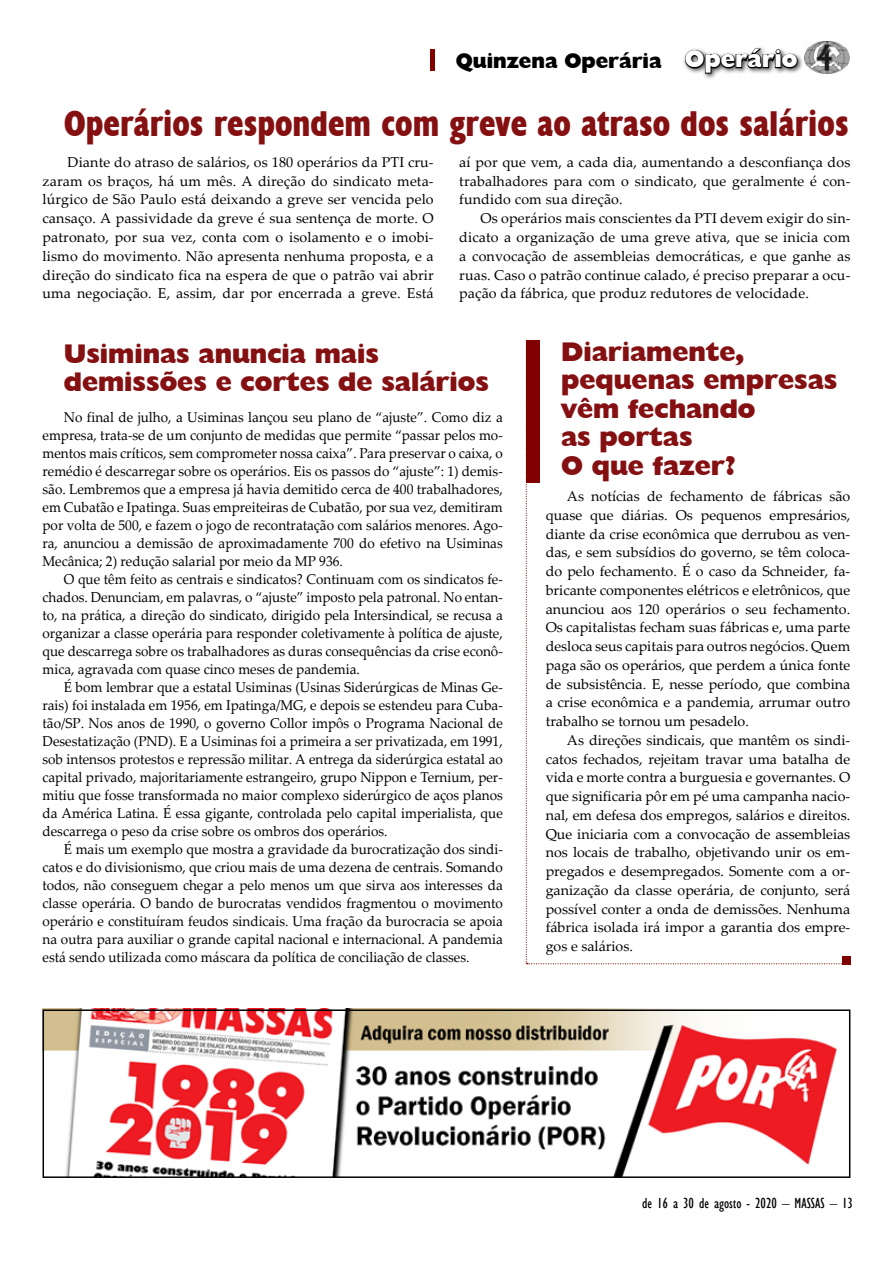
<style>
.page{position:relative;width:893px;height:1263px;background:#fff}
.page>*{position:absolute;margin:0;border:0;box-sizing:border-box;transform-origin:0 0}
.t1{font:700 condensed 36px "Humanist 521 BT Xtra";color:#851012;scale:.95 1}
.t2{font:800 27px/28.5px "Humanist 521 BT";color:#851012}
.t3{font:800 21px "Humanist 521 BT";color:#000}
.t4{font:condensed 15px "Gill Sans";color:#000}
.t5{font:14.25px/18px "Palatino Linotype";color:#000;text-align:justify;scale:.95 1}
.t6{font:14.25px/18.8px "Palatino Linotype";color:#000;text-align:justify}
.s1{font-size:24px;color:#fff}
</style>
<div class="page">
<img style="left:805px;top:42px;width:45px;height:32px">
<div style="left:682px;top:46px;width:123px;height:35px;background:#000;opacity:.75"></div>
<svg style="left:684px;top:48px;width:114px;height:26px"></svg>
<hr style="left:430px;top:49px;width:4px;height:22px;background:#800000">
<svg style="left:526px;top:340px;width:316px;height:624px"></svg>
<div style="left:842px;top:956px;width:8px;height:8px;background:#800000"></div>
<img style="left:43px;top:1008px;width:794px;height:167px">
<div style="left:43px;top:1009px;width:807px;height:169px;border:2px solid #000"></div>
<h3 class="t3" style="left:456px;top:48px;width:343px">Quinzena Operária <span class="s1">Operário</span></h3>
<h1 class="t1" style="left:64px;top:102px;width:828px">Operários respondem com greve ao atraso dos salários</h1>
<p class="t6" style="left:43px;top:152px;width:393px;text-indent:25px">Diante do atraso de salários, os 180 operários da PTI cru&shy;zaram os braços, há um mês. A direção do sindicato meta&shy;lúrgico de São Paulo está deixando a greve ser vencida pelo cansaço. A passividade da greve é sua sentença de morte. O patronato, por sua vez, conta com o isolamento e o imobi&shy;lismo do movimento. Não apresenta nenhuma proposta, e a direção do sindicato fica na espera de que o patrão vai abrir uma negociação. E, assim, dar por encerrada a greve. Está</p>
<p class="t6" style="left:459px;top:152px;width:393px">aí por que vem, a cada dia, aumentando a desconfiança dos trabalhadores para com o sindicato, que geralmente é con&shy;fundido com sua direção.</p>
<p class="t6" style="left:459px;top:208px;width:393px;text-indent:21px">Os operários mais conscientes da PTI devem exigir do sin&shy;dicato a organização de uma greve ativa, que se inicia com a convocação de assembleias democráticas, e que ganhe as ruas. Caso o patrão continue calado, é preciso preparar a ocu&shy;pação da fábrica, que produz redutores de velocidade.</p>
<h2 class="t2" style="left:561px;top:336px;width:278px">Diariamente, pequenas empresas vêm fechando<br>as portas<br>O que fazer?</h2>
<h2 class="t2" style="left:64px;top:339px;width:427px">Usiminas anuncia mais demissões e cortes de salários</h2>
<p class="t5" style="left:43px;top:408px;width:486px;text-indent:21px">No final de julho, a Usiminas lançou seu plano de “ajuste”. Como diz a empresa, trata-se de um conjunto de medidas que permite “passar pelos mo&shy;mentos mais críticos, sem comprometer nossa caixa”. Para preservar o caixa, o remédio é descarregar sobre os operários. Eis os passos do “ajuste”: 1) demis&shy;são. Lembremos que a empresa já havia demitido cerca de 400 trabalhadores, em Cubatão e Ipatinga. Suas empreiteiras de Cubatão, por sua vez, demitiram por volta de 500, e fazem o jogo de recontratação com salários menores. Ago&shy;ra, anunciou a demissão de aproximadamente 700 do efetivo na Usiminas Mecânica; 2) redução salarial por meio da MP 936.</p>
<p class="t5" style="left:43px;top:570px;width:486px;text-indent:21px">O que têm feito as centrais e sindicatos? Continuam com os sindicatos fe&shy;chados. Denunciam, em palavras, o “ajuste” imposto pela patronal. No entan&shy;to, na prática, a direção do sindicato, dirigido pela Intersindical, se recusa a organizar a classe operária para responder coletivamente à política de ajuste, que descarrega sobre os trabalhadores as duras consequências da crise econô&shy;mica, agravada com quase cinco meses de pandemia.</p>
<p class="t5" style="left:43px;top:678px;width:486px;text-indent:21px">É bom lembrar que a estatal Usiminas (Usinas Siderúrgicas de Minas Ge&shy;rais) foi instalada em 1956, em Ipatinga/MG, e depois se estendeu para Cuba&shy;tão/SP. Nos anos de 1990, o governo Collor impôs o Programa Nacional de Desestatização (PND). E a Usiminas foi a primeira a ser privatizada, em 1991, sob intensos protestos e repressão militar. A entrega da siderúrgica estatal ao capital privado, majoritariamente estrangeiro, grupo Nippon e Ternium, per&shy;mitiu que fosse transformada no maior complexo siderúrgico de aços planos da América Latina. É essa gigante, controlada pelo capital imperialista, que descarrega o peso da crise sobre os ombros dos operários.</p>
<p class="t5" style="left:43px;top:840px;width:486px;text-indent:21px">É mais um exemplo que mostra a gravidade da burocratização dos sindi&shy;catos e do divisionismo, que criou mais de uma dezena de centrais. Somando todos, não conseguem chegar a pelo menos um que sirva aos interesses da classe operária. O bando de burocratas vendidos fragmentou o movimento operário e constituíram feudos sindicais. Uma fração da burocracia se apoia na outra para auxiliar o grande capital nacional e internacional. A pandemia está sendo utilizada como máscara da política de conciliação de classes.</p>
<p class="t6" style="left:546px;top:486px;width:306px;text-indent:21px">As notícias de fechamento de fábricas são quase que diárias. Os pequenos empresários, diante da crise econômica que derrubou as ven&shy;das, e sem subsídios do governo, se têm coloca&shy;do pelo fechamento. É o caso da Schneider, fa&shy;bricante componentes elétricos e eletrônicos, que anunciou aos 120 operários o seu fechamento.<br>Os capitalistas fecham suas fábricas e, uma parte desloca seus capitais para outros negócios. Quem paga são os operários, que perdem a única fonte de subsistência. E, nesse período, que combina a crise econômica e a pandemia, arrumar outro trabalho se tornou um pesadelo.</p>
<p class="t6" style="left:546px;top:730px;width:306px;text-indent:21px">As direções sindicais, que mantêm os sindi&shy;catos fechados, rejeitam travar uma batalha de vida e morte contra a burguesia e governantes. O que significaria pôr em pé uma campanha nacio&shy;nal, em defesa dos empregos, salários e direitos.<br>Que iniciaria com a convocação de assembleias nos locais de trabalho, objetivando unir os em&shy;pregados e desempregados. Somente com a or&shy;ganização da classe operária, de conjunto, será possível conter a onda de demissões. Nenhuma fábrica isolada irá impor a garantia dos empre&shy;gos e salários.</p>
<p class="t4" style="left:642px;top:1194px;width:212px">de 16 a 30 de agosto - 2020 – MASSAS – 13</p>
</div>
